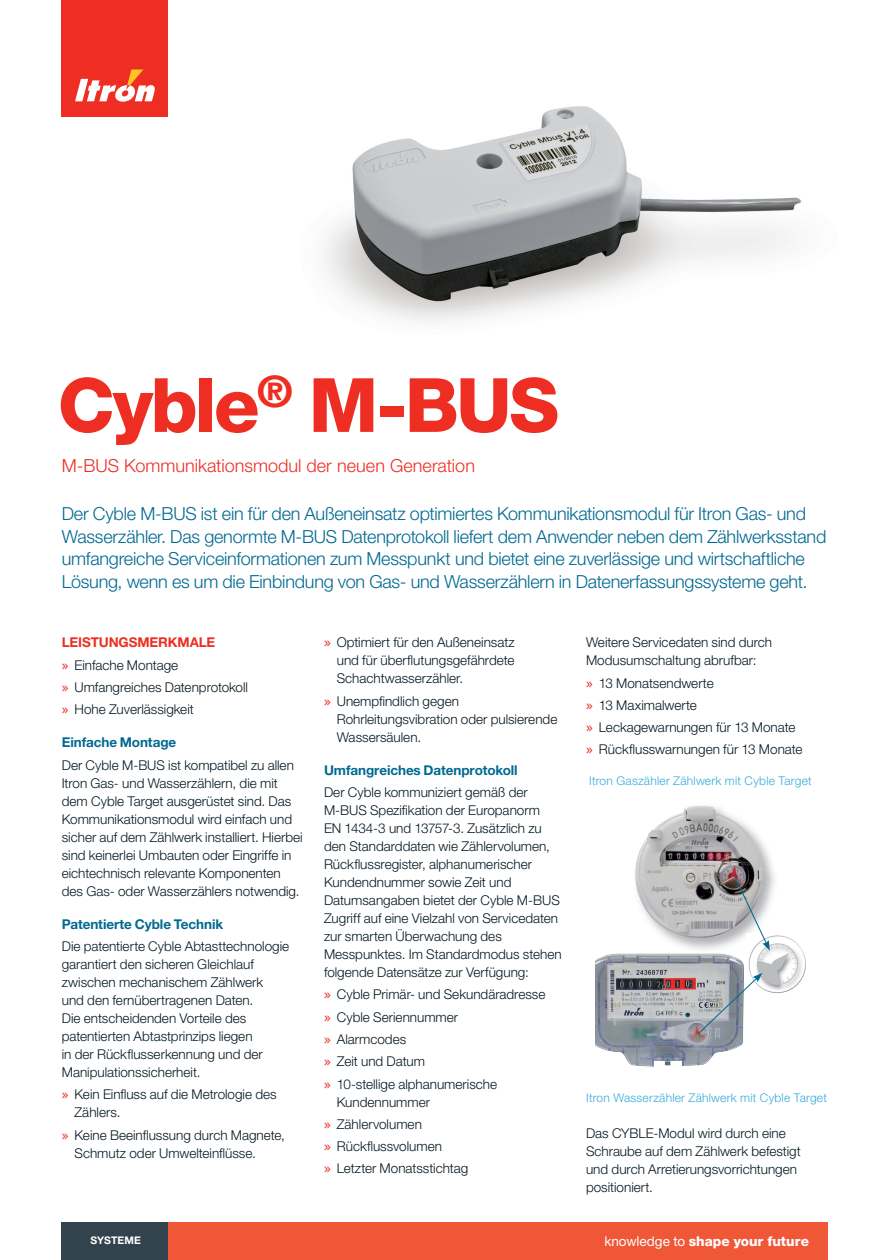
<style>
.page{position:relative;width:889px;height:1260px;background:#fff}
.page>*{position:absolute;margin:0;border:0;box-sizing:border-box;transform-origin:0 0}
.t1{font:800 75px "Helvetica Neue LT Std";letter-spacing:-.035em;color:#ee2e22}
.t2{font:300 18px/22.5px "Helvetica Neue LT Std";letter-spacing:-.01em;color:#006991}
.t3{font:300 18px "Helvetica Neue LT Std";color:#ee2e22}
.t4{font:300 13.5px/18px "Helvetica Neue LT Std";color:#071822}
.t5{font:700 13.5px "Helvetica Neue LT Std";letter-spacing:-.01em;color:#006991}
.t6{font:800 13.5px "Helvetica Neue LT Std";letter-spacing:.005em;color:#fff}
.t7{font:300 12px "Helvetica Neue LT Std";letter-spacing:.02em;color:#36acdd}
.t8{font:700 10.5px "Helvetica Neue LT Std";letter-spacing:.01em;color:#fff}
.s1{font-weight:700;color:#ee2e22}
.s2{font-family:"Lucida Grande";font-weight:400;color:#ee2e22}
.s3{font-weight:400}
</style>
<div class="page">
<img style="left:325px;top:106px;width:476px;height:215px">
<img style="left:635px;top:805px;width:129px;height:133px">
<img style="left:596px;top:953px;width:148px;height:113px">
<img style="left:748px;top:935px;width:58px;height:58px">
<svg style="left:697px;top:972px;width:65px;height:63px"></svg>
<svg style="left:734px;top:876px;width:36px;height:74px"></svg>
<div style="left:62px;top:0;width:106px;height:117px;background:#ee2e22"></div>
<svg style="left:75px;top:69px;width:80px;height:33px"></svg>
<div style="left:62px;top:1221px;width:106px;height:38px;background:#32434d"></div>
<div style="left:168px;top:1221px;width:659px;height:38px;background:#f05737"></div>
<h1 class="t1" style="left:58px;top:378px;width:503px">Cyble<sup>®</sup> M-BUS</h1>
<h2 class="t3" style="left:62px;top:459px;width:415px">M-BUS Kommunikationsmodul der neuen Generation</h2>
<p class="t2" style="left:62px;top:504px;width:766px">Der Cyble M-BUS ist ein für den Außeneinsatz optimiertes Kommunikationsmodul für Itron Gas- und Wasserzähler. Das genormte M-BUS Datenprotokoll liefert dem Anwender neben dem Zählwerksstand umfangreiche Serviceinformationen zum Messpunkt und bietet eine zuverlässige und wirtschaftliche Lösung, wenn es um die Einbindung von Gas- und Wasserzählern in Datenerfassungssysteme geht.</p>
<p class="t4" style="left:62px;top:632px;width:188px;line-height:22.2px"><span class="s1">LEISTUNGSMERKMALE<br></span><span class="s2">»</span> Einfache Montage<br><span class="s2">»</span> Umfangreiches Datenprotokoll <span class="s2">»</span> Hohe Zuverlässigkeit</p>
<p class="t5" style="left:62px;top:737px;width:116px">Einfache Montage</p>
<p class="t4" style="left:62px;top:757px;width:242px">Der Cyble M-BUS ist kompatibel zu allen Itron Gas- und Wasserzählern, die mit dem Cyble Target ausgerüstet sind. Das Kommunikationsmodul wird einfach und sicher auf dem Zählwerk installiert. Hierbei sind keinerlei Umbauten oder Eingriffe in eichtechnisch relevante Komponenten des Gas- oder Wasserzählers notwendig.</p>
<p class="t5" style="left:62px;top:919px;width:163px">Patentierte Cyble Technik</p>
<p class="t4" style="left:62px;top:938px;width:229px">Die patentierte Cyble Abtasttechnologie garantiert den sicheren Gleichlauf zwischen mechanischem Zählwerk<br>und den fernübertragenen Daten.<br>Die entscheidenden Vorteile des patentierten Abtastprinzips liegen<br>in der Rückflusserkennung und der Manipulationssicherheit.</p>
<p class="t4" style="left:74px;top:1086px;width:204px;text-indent:-13px"><span class="s2">»</span> Kein Einfluss auf die Metrologie des<br>Zählers.</p>
<p class="t4" style="left:74px;top:1127px;width:212px;text-indent:-13px"><span class="s2">»</span> Keine Beeinflussung durch Magnete,<br>Schmutz oder Umwelteinflüsse.</p>
<p class="t4" style="left:337px;top:634px;width:179px;text-align:justify;text-indent:-13px"><span class="s2">»</span> Optimiert für den Außeneinsatz und für überflutungsgefährdete Schachtwasserzähler.</p>
<p class="t4" style="left:337px;top:693px;width:222px;text-indent:-13px"><span class="s2">»</span> Unempfindlich gegen<br>Rohrleitungsvibration oder pulsierende<br>Wassersäulen.</p>
<p class="t5" style="left:324px;top:765px;width:195px">Umfangreiches Datenprotokoll</p>
<p class="t4" style="left:324px;top:784px;width:239px">Der Cyble kommuniziert gemäß der M-BUS Spezifikation der Europanorm<br>EN 1434-3 und 13757-3. Zusätzlich zu den Standarddaten wie Zählervolumen, Rückflussregister, alphanumerischer Kundendnummer sowie Zeit und Datumsangaben bietet der Cyble M-BUS Zugriff auf eine Vielzahl von Servicedaten zur smarten Überwachung des Messpunktes. Im Standardmodus stehen folgende Datensätze zur Verfügung:</p>
<p class="t4" style="left:324px;top:984px;width:223px;line-height:22.2px"><span class="s2">»</span> Cyble Primär- und Sekundäradresse <span class="s2">»</span> Cyble Seriennummer<br><span class="s2">»</span> Alarmcodes<br><span class="s2">»</span> Zeit und Datum<br><span class="s2">»</span> 10-stellige alphanumerische</p>
<p class="t4" style="left:324px;top:1091px;width:146px;line-height:22.2px;text-indent:13px">Kundennummer<br><span class="s2">»</span> Zählervolumen<br><span class="s2">»</span> Rückflussvolumen<br><span class="s2">»</span> Letzter Monatsstichtag</p>
<p class="t4" style="left:586px;top:634px;width:188px">Weitere Servicedaten sind durch<br>Modusumschaltung abrufbar:</p>
<p class="t4" style="left:586px;top:673px;width:218px;line-height:22.2px"><span class="s2">»</span> 13 Monatsendwerte<br><span class="s2">»</span> 13 Maximalwerte<br><span class="s2">»</span> Leckagewarnungen für 13 Monate <span class="s2">»</span> Rückflusswarnungen für 13 Monate</p>
<p class="t7" style="left:589px;top:776px;width:224px">Itron Gaszähler Zählwerk mit Cyble Target</p>
<p class="t7" style="left:586px;top:1093px;width:242px">Itron Wasserzähler Zählwerk mit Cyble Target</p>
<p class="t4" style="left:586px;top:1125px;width:216px">Das CYBLE-Modul wird durch eine<br>Schraube auf dem Zählwerk befestigt und durch Arretierungsvorrichtungen positioniert.</p>
<p class="t8" style="left:90px;top:1236px;width:52px">SYSTEME</p>
<p class="t6" style="left:604px;top:1236px;width:206px"><span class="s3">knowledge to</span> shape your future</p>
</div>
